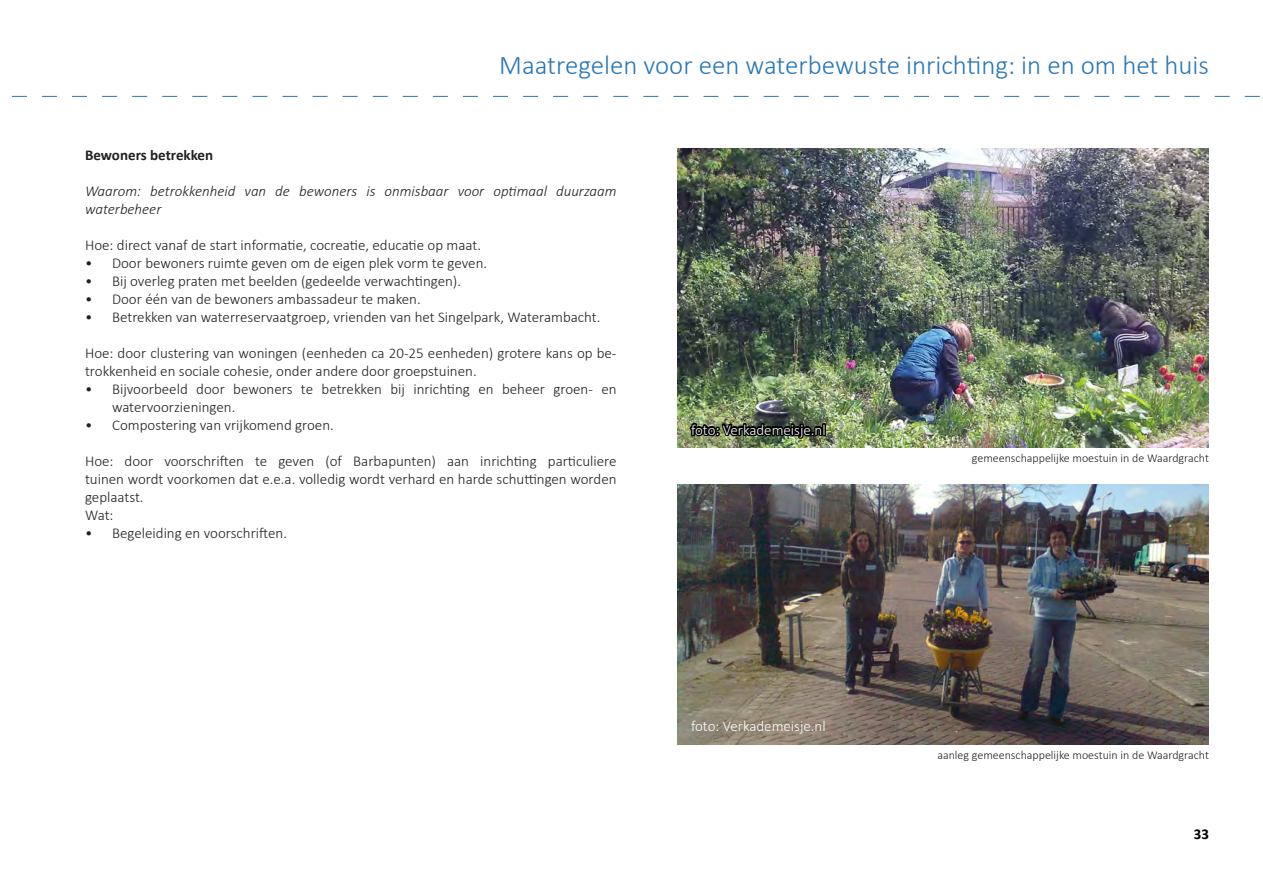
<style>
.page{position:relative;width:1263px;height:893px;background:#fff}
.page>*{position:absolute;margin:0;border:0;box-sizing:border-box;transform-origin:0 0}
.t1{font:300 27px "Calibri";color:#2777b6}
.t2{font:300 15px/18px "Calibri";color:#231f20}
.t3{font:italic 300 15px/18px "Calibri";color:#231f20}
.t4{font:300 15px "Calibri";color:#fff}
.t5{font:700 15px "Calibri";color:#231f20}
.t6{font:700 15px "Calibri";color:#000}
.t7{font:300 12px "Calibri";color:#231f20}
</style>
<div class="page">
<svg style="left:11px;top:96px;width:1249px;height:1px"></svg>
<img style="left:677px;top:149px;width:532px;height:299px">
<img style="left:688px;top:408px;width:139px;height:40px">
<img style="left:677px;top:485px;width:532px;height:259px">
<p class="t1" style="left:499px;top:49px;width:711px">Maatregelen voor een waterbewuste inrichting: in en om het huis</p>
<p class="t5" style="left:85px;top:146px;width:130px">Bewoners betrekken</p>
<p class="t3" style="left:85px;top:182px;width:533px">Waarom: betrokkenheid van de bewoners is onmisbaar voor optimaal duurzaam waterbeheer</p>
<p class="t2" style="left:85px;top:236px;width:397px">Hoe: direct vanaf de start informatie, cocreatie, educatie op maat.</p>
<p class="t2" style="left:85px;top:254px;width:404px">• Door bewoners ruimte geven om de eigen plek vorm te geven.</p>
<p class="t2" style="left:85px;top:272px;width:378px">• Bij overleg praten met beelden (gedeelde verwachtingen).</p>
<p class="t2" style="left:85px;top:290px;width:337px">• Door één van de bewoners ambassadeur te maken.</p>
<p class="t2" style="left:85px;top:308px;width:517px">• Betrekken van waterreservaatgroep, vrienden van het Singelpark, Waterambacht.</p>
<p class="t2" style="left:85px;top:344px;width:533px">Hoe: door clustering van woningen (eenheden ca 20-25 eenheden) grotere kans op be&shy;trokkenheid en sociale cohesie, onder andere door groepstuinen.</p>
<p class="t2" style="left:112px;top:380px;width:506px;text-indent:-27px">• Bijvoorbeeld door bewoners te betrekken bij inrichting en beheer groen- en watervoorzieningen.</p>
<p class="t2" style="left:85px;top:416px;width:250px">• Compostering van vrijkomend groen.</p>
<p class="t2" style="left:85px;top:452px;width:533px;text-align:justify">Hoe: door voorschriften te geven (of Barbapunten) aan inrichting particuliere tuinen wordt voorkomen dat e.e.a. volledig wordt verhard en harde schuttingen worden geplaatst.</p>
<p class="t2" style="left:85px;top:506px;width:30px">Wat:</p>
<p class="t2" style="left:85px;top:524px;width:203px">• Begeleiding en voorschriften.</p>
<p class="t4" style="left:691px;top:420px;width:136px">foto: Verkademeisje.nl</p>
<p class="t4" style="left:691px;top:717px;width:136px">foto: Verkademeisje.nl</p>
<p class="t7" style="left:972px;top:451px;width:239px">gemeenschappelijke moestuin in de Waardgracht</p>
<p class="t7" style="left:937px;top:747px;width:273px">aanleg gemeenschappelijke moestuin in de Waardgracht</p>
<p class="t6" style="left:1194px;top:825px;width:17px">33</p>
</div>
